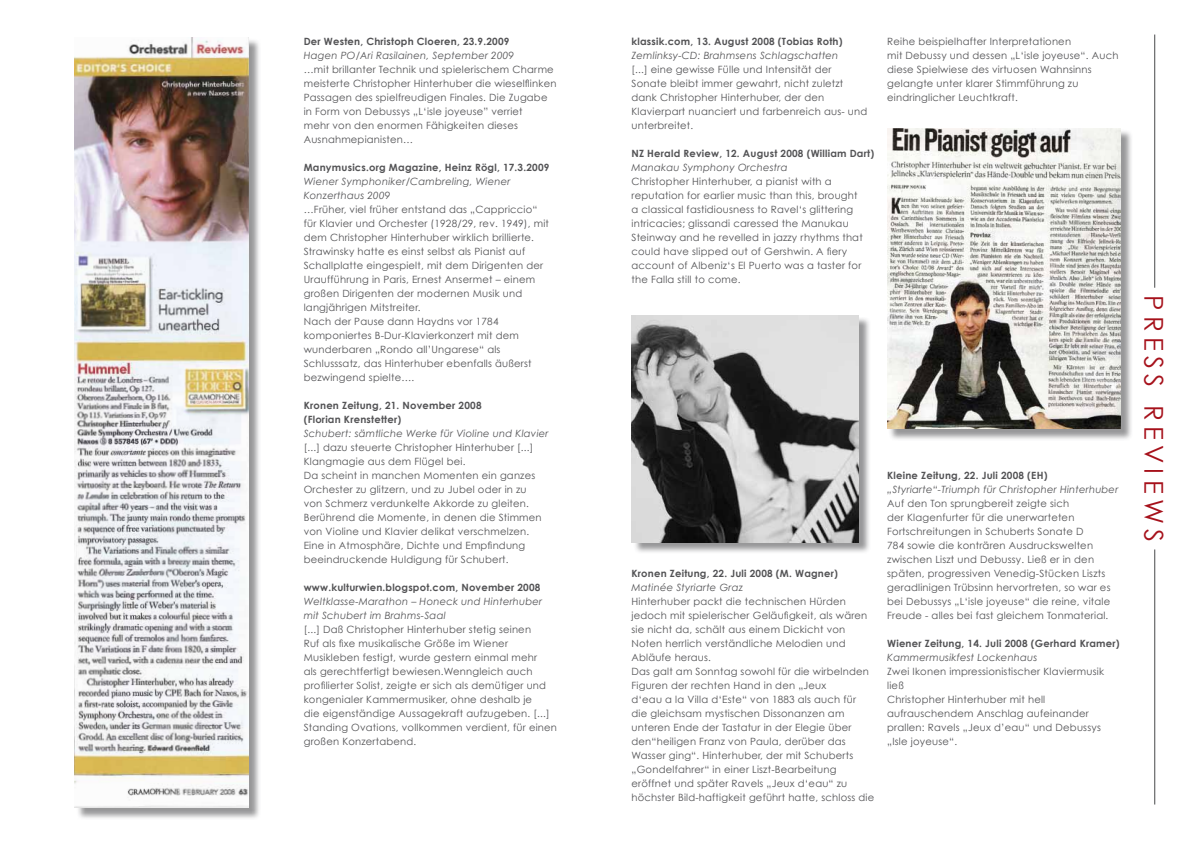
<style>
.page{position:relative;width:1191px;height:842px;background:#fff}
.page>*{position:absolute;margin:0;border:0;box-sizing:border-box;transform-origin:0 0}
.t1{font:26px "Century Gothic";letter-spacing:.2em;color:#a6111b}
.t2{font:10px/14px "Century Gothic";letter-spacing:.02em;color:#535355}
.t3{font:700 10px/14px "Century Gothic";letter-spacing:.02em;color:#535355}
.t4{font:italic 10px/14px "Century Gothic";letter-spacing:.02em;color:#535355}
</style>
<div class="page">
<div style="left:76px;top:39px;width:185px;height:781px;background:#535355;opacity:.6"></div>
<img style="left:75px;top:37px;width:174px;height:770px">
<hr style="left:1154px;top:549px;width:1px;height:255px;background:#48494b">
<hr style="left:1154px;top:35px;width:1px;height:253px;background:#48494b">
<div style="left:888px;top:130px;width:244px;height:311px;background:#535355;opacity:.6"></div>
<img style="left:887px;top:128px;width:233px;height:301px">
<div style="left:633px;top:317px;width:237px;height:237px;background:#535355;opacity:.6"></div>
<img style="left:631px;top:315px;width:227px;height:227px">
<p class="t3" style="left:304px;top:34px;width:207px">Der Westen, Christoph Cloeren, 23.9.2009</p>
<p class="t4" style="left:304px;top:48px;width:212px">Hagen PO/Ari Rasilainen, September 2009</p>
<p class="t2" style="left:304px;top:62px;width:254px">…mit brillanter Technik und spielerischem Charme meisterte Christopher Hinterhuber die wieselflinken Passagen des spielfreudigen Finales. Die Zugabe in Form von Debussys „L‘isle joyeuse” verriet<br>mehr von den enormen Fähigkeiten dieses Ausnahmepianisten…</p>
<p class="t3" style="left:304px;top:160px;width:247px">Manymusics.org Magazine, Heinz Rögl, 17.3.2009</p>
<p class="t4" style="left:304px;top:174px;width:208px">Wiener Symphoniker/Cambreling, Wiener<br>Konzerthaus 2009</p>
<p class="t2" style="left:304px;top:202px;width:247px">…Früher, viel früher entstand das „Cappriccio“ für Klavier und Orchester (1928/29, rev. 1949), mit dem Christopher H interhuber wirklich brillierte.<br>Strawinsky hatte es einst selbst als Pianist auf Schallplatte eingespielt, mit dem Dirigenten der U raufführung in Paris, Ernest Ansermet – einem großen Dirigenten der modernen Musik und langjährigen Mitstreiter.<br>Nach der Pause dann Haydns vor 1784 komponiertes B-Dur-Klavierkonzert mit dem wunderbaren „Rondo all’U ngarese“ als Schlusssatz, das Hinterhuber ebenfalls äußerst bezwingend spielte….</p>
<p class="t3" style="left:304px;top:398px;width:179px">Kronen Zeitung, 21. November 2008 (Florian Krenstetter)</p>
<p class="t4" style="left:304px;top:426px;width:246px">Schubert: sämtliche Werke für Violine und Klavier</p>
<p class="t2" style="left:304px;top:440px;width:239px">[...] dazu steuerte Christopher Hinterhuber [...] Klangmagie aus dem Flügel bei.<br>Da scheint in manchen Momenten ein ganzes Orchester zu glitzern, und zu Jubel oder in zu von Schmerz verdunkelte Akkorde zu gleiten.<br>Berührend die Momente, in denen die Stimmen von Violine und Klavier delikat verschmelzen.<br>Eine in Atmosphäre, Dichte und Empfindung beeindruckende H uldigung für Schubert.</p>
<p class="t3" style="left:304px;top:580px;width:238px">www.kulturwien.blogspot.com, November 2008</p>
<p class="t4" style="left:304px;top:594px;width:240px">Weltklasse-Marathon – Honeck und Hinterhuber mit Schubert im Brahms-Saal</p>
<p class="t2" style="left:304px;top:622px;width:255px">[...] Daß Christopher Hinterhuber stetig seinen<br>Ruf als fixe musikalische Größe im Wiener Musikleben festigt, wurde gestern einmal mehr<br>als gerechtfertigt bewiesen.Wenngleich auch profilierter Solist, zeigte er sich als demütiger und kongenialer Kammermusiker, ohne deshalb je<br>die eigenständige Aussagekraft aufzugeben. [...] Standing Ovations, vollkommen verdient, für einen großen Konzertabend.</p>
<p class="t3" style="left:631px;top:34px;width:213px">klassik.com, 13. August 2008 (Tobias Roth)</p>
<p class="t4" style="left:631px;top:48px;width:208px">Zemlinksy-CD: Brahmsens Schlagschatten</p>
<p class="t2" style="left:631px;top:62px;width:237px">[...] eine gewisse Fülle und Intensität der Sonate bleibt immer gewahrt, nicht zuletzt dank Christopher Hinterhuber, der den Klavierpart nuanciert und farbenreich aus- und unterbreitet.</p>
<p class="t3" style="left:631px;top:146px;width:244px">NZ Herald Review, 12. August 2008 (William Dart)</p>
<p class="t4" style="left:631px;top:160px;width:157px">Manakau Symphony Orchestra</p>
<p class="t2" style="left:631px;top:174px;width:233px">Christopher Hinterhuber, a pianist with a reputation for earlier music than this, brought a classical fastidiousness to Ravel‘s glittering intricacies; glissandi caressed the Manukau Steinway and he revelled in jazzy rhythms that could have slipped out of Gershwin. A fiery account of Albeniz‘s El Puerto was a taster for the Falla still to come.</p>
<p class="t2" style="left:887px;top:34px;width:233px">Reihe beispielhafter Interpretationen<br>mit Debussy und dessen „L‘isle joyeuse“. Auch diese Spielwiese des virtuosen Wahnsinns gelangte unter klarer Stimmführung zu eindringlicher Leuchtkraft.</p>
<p class="t3" style="left:631px;top:566px;width:208px">Kronen Zeitung, 22. Juli 2008 (M. Wagner)</p>
<p class="t4" style="left:631px;top:580px;width:113px">Matinée Styriarte Graz</p>
<p class="t2" style="left:631px;top:594px;width:244px">Hinterhuber packt die technischen H ürden jedoch mit spielerischer Geläufigkeit, als wären sie nicht da, schält aus einem Dickicht von Noten herrlich verständliche Melodien und Abläufe heraus.<br>Das galt am Sonntag sowohl für die wirbelnden Figuren der rechten Hand in den „Jeux<br>d‘eau a la Villa d‘Este“ von 1883 als auch für die gleichsam mystischen Dissonanzen am unteren Ende der Tastatur in der Elegie über den“heiligen Franz von Paula, derüber das Wasser ging“. Hinterhuber, der mit Schuberts „Gondelfahrer“ in einer Liszt-Bearbeitung eröffnet und später Ravels „Jeux d‘eau“ zu höchster Bild-haftigkeit geführt hatte, schloss die</p>
<p class="t3" style="left:887px;top:468px;width:162px">Kleine Zeitung, 22. Juli 2008 (EH)</p>
<p class="t4" style="left:887px;top:482px;width:233px">„Styriarte“-Triumph für Christopher Hinterhuber</p>
<p class="t2" style="left:887px;top:496px;width:225px">Auf den Ton sprungbereit zeigte sich<br>der Klagenfurter für die unerwarteten Fortschreitungen in Schuberts Sonate D<br>784 sowie die konträren Ausdruckswelten zwischen Liszt und Debussy. Ließ er in den späten, progressiven Venedig-Stücken Liszts geradlinigen Trübsinn hervortreten, so war es bei Debussys „L‘isle joyeuse“ die reine, vitale Freude - alles bei fast gleichem Tonmaterial.</p>
<p class="t3" style="left:887px;top:636px;width:234px">Wiener Zeitung, 14. Juli 2008 (Gerhard Kramer)</p>
<p class="t4" style="left:887px;top:650px;width:152px">Kammermusikfest Lockenhaus</p>
<p class="t2" style="left:887px;top:664px;width:218px">Zwei Ikonen impressionistischer Klaviermusik ließ<br>Christopher Hinterhuber mit hell aufrauschendem Anschlag aufeinander prallen: Ravels „Jeux d’eau“ und Debussys „Isle joyeuse“.</p>
<h1 class="t1" style="left:1169px;top:295px;width:248px;rotate:90deg">P ress rev iews</h1>
</div>
